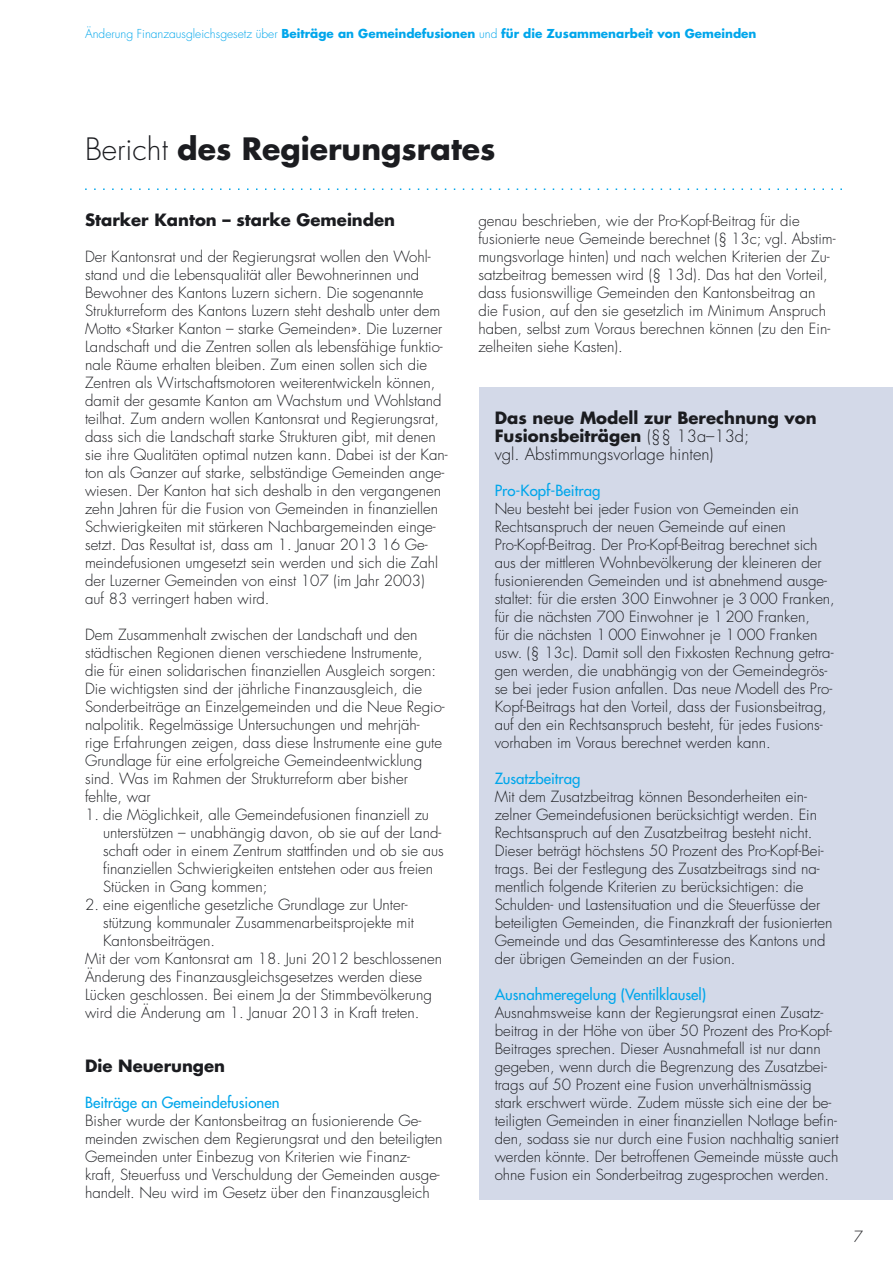
<style>
.page{position:relative;width:893px;height:1263px;background:#fff}
.page>*{position:absolute;margin:0;border:0;box-sizing:border-box;transform-origin:0 0}
.t1{font:700 30px "Futura";color:#1b1c20}
.t2{font:700 16.5px/18px "Futura";color:#1b1c20}
.t3{font:300 15px/18px "Futura";color:#1b1c20}
.t4{font:15px "Futura";color:#00a6eb}
.t5{font:700 12px "Futura";color:#00a6eb}
.s1{font-weight:300}
</style>
<div class="page">
<div style="left:479px;top:387px;width:414px;height:812px;background:#d3d9e8"></div>
<svg style="left:85px;top:188px;width:757px;height:2px"></svg>
<p class="t5" style="left:85px;top:25px;width:673px"><span class="s1">Änderung Finanzausgleichsgesetz über</span> Beiträge an Gemeindefusionen <span class="s1">und</span> für die Zusammenarbeit von Gemeinden</p>
<h1 class="t1" style="left:85px;top:128px;width:412px"><span class="s1">Bericht</span> des Regierungsrates</h1>
<p class="t2" style="left:85px;top:211px;width:312px">Starker Kanton – starke Gemeinden</p>
<p class="t3" style="left:85px;top:248px;width:364px">Der Kantonsrat und der Regierungsrat wollen den Wohl&shy;stand und die Lebensqualität aller Bewohnerinnen und Bewohner des Kantons Luzern sichern. Die sogenannte Strukturreform des Kantons Luzern steht deshalb unter dem Motto «Starker Kanton – starke Gemeinden». Die Luzerner Landschaft und die Zentren sollen als lebensfähige funktio&shy;nale Räume erhalten bleiben. Zum einen sollen sich die Zentren als Wirtschaftsmotoren weiterentwickeln können, damit der gesamte Kanton am Wachstum und Wohlstand teilhat. Zum andern wollen Kantonsrat und Regierungsrat, dass sich die Landschaft starke Strukturen gibt, mit denen sie ihre Qualitäten optimal nutzen kann. Dabei ist der Kan&shy;ton als Ganzer auf starke, selbständige Gemeinden ange&shy;wiesen. Der Kanton hat sich deshalb in den vergangenen zehn Jahren für die Fusion von Gemeinden in finanziellen Schwierigkeiten mit stärkeren Nachbargemeinden einge&shy;setzt. Das Resultat ist, dass am 1. Januar 2013 16 Ge&shy;meindefusionen umgesetzt sein werden und sich die Zahl der Luzerner Gemeinden von einst 107 (im Jahr 2003)<br>auf 83 verringert haben wird.</p>
<p class="t3" style="left:85px;top:626px;width:361px">Dem Zusammenhalt zwischen der Landschaft und den städtischen Regionen dienen verschiedene Instrumente, die für einen solidarischen finanziellen Ausgleich sorgen:<br>Die wichtigsten sind der jährliche Finanzausgleich, die Sonderbeiträge an Einzelgemeinden und die Neue Regio&shy;nalpolitik. Regelmässige Untersuchungen und mehrjäh&shy;rige Erfahrungen zeigen, dass diese Instrumente eine gute Grundlage für eine erfolgreiche Gemeindeentwicklung sind. Was im Rahmen der Strukturreform aber bisher fehlte, war</p>
<p class="t3" style="left:103px;top:806px;width:342px;text-indent:-18px">1. die Möglichkeit, alle Gemeindefusionen finanziell zu unterstützen – unabhängig davon, ob sie auf der Land&shy;schaft oder in einem Zentrum stattfinden und ob sie aus finanziellen Schwierigkeiten entstehen oder aus freien Stücken in Gang kommen;</p>
<p class="t3" style="left:85px;top:896px;width:324px">2. eine eigentliche gesetzliche Grundlage zur Unter-</p>
<p class="t3" style="left:103px;top:914px;width:312px">stützung kommunaler Zusammenarbeitsprojekte mit</p>
<p class="t3" style="left:103px;top:932px;width:114px">Kantonsbeiträgen.</p>
<p class="t3" style="left:85px;top:950px;width:358px">Mit der vom Kantonsrat am 18. Juni 2012 beschlossenen</p>
<p class="t3" style="left:85px;top:968px;width:339px">Änderung des Finanzausgleichsgesetzes werden diese</p>
<p class="t3" style="left:85px;top:986px;width:348px">Lücken geschlossen. Bei einem Ja der Stimmbevölkerung</p>
<p class="t3" style="left:85px;top:1004px;width:336px">wird die Änderung am 1. Januar 2013 in Kraft treten.</p>
<p class="t2" style="left:85px;top:1057px;width:142px">Die Neuerungen</p>
<p class="t4" style="left:85px;top:1093px;width:196px">Beiträge an Gemeindefusionen</p>
<p class="t3" style="left:85px;top:1112px;width:359px">Bisher wurde der Kantonsbeitrag an fusionierende Ge&shy;meinden zwischen dem Regierungsrat und den beteiligten Gemeinden unter Einbezug von Kriterien wie Finanz&shy;kraft, Steuerfuss und Verschuldung der Gemeinden ausge&shy;handelt. Neu wird im Gesetz über den Finanzausgleich</p>
<p class="t3" style="left:478px;top:212px;width:359px">genau beschrieben, wie der Pro-Kopf-Beitrag für die fusionierte neue Gemeinde berechnet (§ 13c; vgl. Abstim&shy;mungsvorlage hinten) und nach welchen Kriterien der Zu&shy;satzbeitrag bemessen wird (§ 13d). Das hat den Vorteil, dass fusionswillige Gemeinden den Kantonsbeitrag an die Fusion, auf den sie gesetzlich im Minimum Anspruch haben, selbst zum Voraus berechnen können (zu den Ein&shy;zelheiten siehe Kasten).</p>
<p class="t2" style="left:495px;top:409px;width:323px">Das neue Modell zur Berechnung von<br>Fusionsbeiträgen <span class="s1">(§§ 13a–13d;<br>vgl. Abstimmungsvorlage hinten)</span></p>
<p class="t4" style="left:495px;top:481px;width:107px">Pro-Kopf-Beitrag</p>
<p class="t3" style="left:495px;top:500px;width:342px">Neu besteht bei jeder Fusion von Gemeinden ein Rechtsanspruch der neuen Gemeinde auf einen Pro-Kopf-Beitrag. Der Pro-Kopf-Beitrag berechnet sich aus der mittleren Wohnbevölkerung der kleineren der fusionierenden Gemeinden und ist abnehmend ausge&shy;staltet: für die ersten 300 Einwohner je 3 000 Franken, für die nächsten 700 Einwohner je 1 200 Franken,<br>für die nächsten 1 000 Einwohner je 1 000 Franken usw. (§ 13c). Damit soll den Fixkosten Rechnung getra&shy;gen werden, die unabhängig von der Gemeindegrös&shy;se bei jeder Fusion anfallen. Das neue Modell des Pro-Kopf-Beitrags hat den Vorteil, dass der Fusionsbeitrag, auf den ein Rechtsanspruch besteht, für jedes Fusions&shy;vorhaben im Voraus berechnet werden kann.</p>
<p class="t4" style="left:495px;top:769px;width:87px">Zusatzbeitrag</p>
<p class="t3" style="left:495px;top:788px;width:339px">Mit dem Zusatzbeitrag können Besonderheiten ein&shy;zelner Gemeindefusionen berücksichtigt werden. Ein Rechtsanspruch auf den Zusatzbeitrag besteht nicht.<br>Dieser beträgt höchstens 50 Prozent des Pro-Kopf-Bei&shy;trags. Bei der Festlegung des Zusatzbeitrags sind na&shy;mentlich folgende Kriterien zu berücksichtigen: die Schulden- und Lastensituation und die Steuerfüsse der beteiligten Gemeinden, die Finanzkraft der fusionierten Gemeinde und das Gesamtinteresse des Kantons und der übrigen Gemeinden an der Fusion.</p>
<p class="t4" style="left:495px;top:985px;width:213px">Ausnahmeregelung (Ventilklausel)</p>
<p class="t3" style="left:495px;top:1004px;width:345px">Ausnahmsweise kann der Regierungsrat einen Zusatz&shy;beitrag in der Höhe von über 50 Prozent des Pro-Kopf-Beitrages sprechen. Dieser Ausnahmefall ist nur dann gegeben, wenn durch die Begrenzung des Zusatzbei&shy;trags auf 50 Prozent eine Fusion unverhältnismässig stark erschwert würde. Zudem müsste sich eine der be&shy;teiligten Gemeinden in einer finanziellen Notlage befin&shy;den, sodass sie nur durch eine Fusion nachhaltig saniert werden könnte. Der betroffenen Gemeinde müsste auch ohne Fusion ein Sonderbeitrag zugesprochen werden.</p>
<p class="t3" style="left:854px;top:1227px;width:11px">7</p>
</div>
